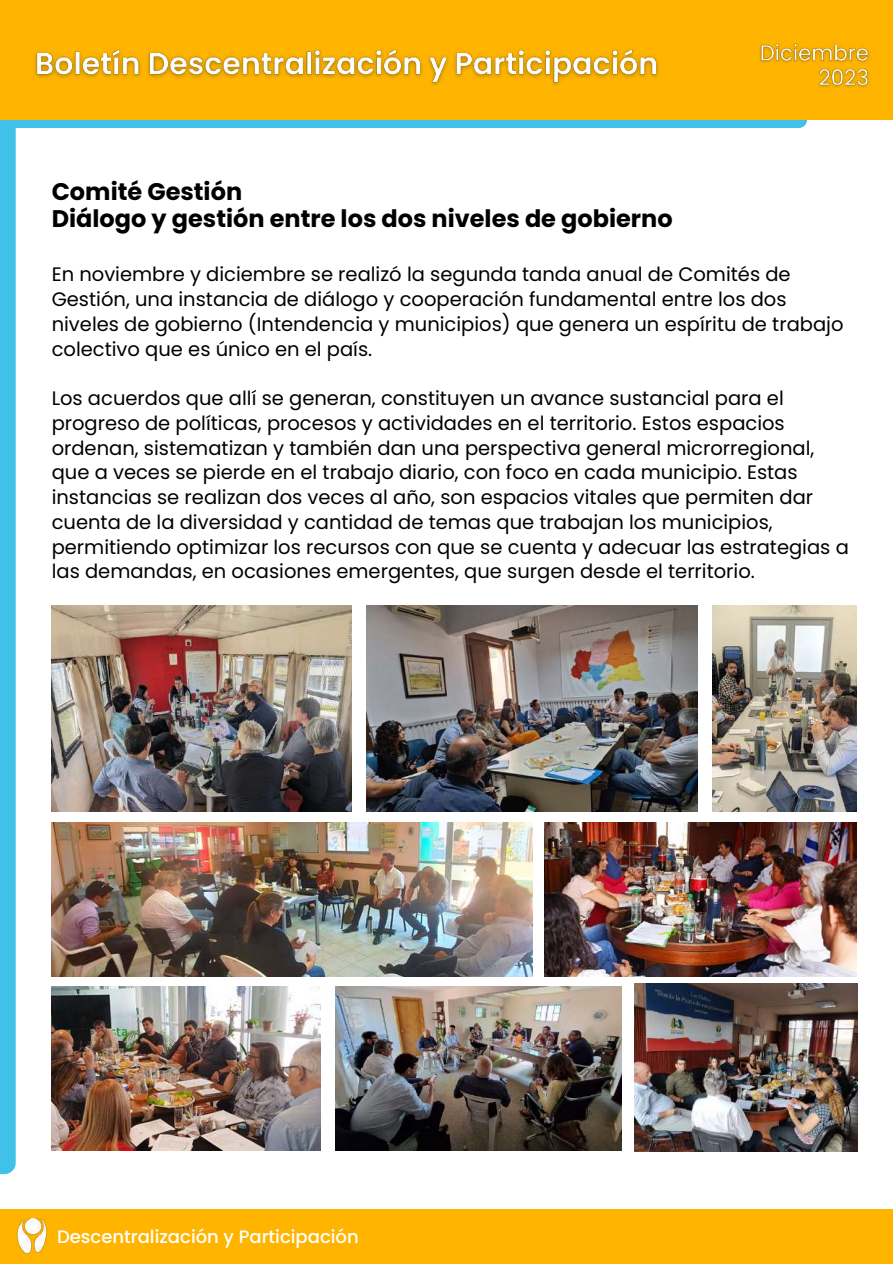
<style>
.page{position:relative;width:893px;height:1264px;background:#fff}
.page>*{position:absolute;margin:0;border:0;box-sizing:border-box;transform-origin:0 0}
.t1{font:700 24px/27px "Poppins";color:#000}
.t2{font:19.5px/24.8px "Poppins";color:#000}
.t3{font:500 18px "Poppins";color:#fff}
</style>
<div class="page">
<svg style="left:16px;top:119px;width:791px;height:9px"></svg>
<div style="left:0;top:117px;width:16px;height:1057px;background:#3fc1e9"></div>
<div style="left:0;top:1208px;width:892px;height:55px;background:#ffb500"></div>
<div style="left:0;top:0;width:892px;height:119px;background:#ffb500"></div>
<img style="left:16px;top:1218px;width:31px;height:36px">
<img style="left:335px;top:986px;width:286px;height:164px">
<img style="left:52px;top:605px;width:299px;height:206px">
<img style="left:366px;top:605px;width:331px;height:206px">
<img style="left:712px;top:605px;width:144px;height:206px">
<img style="left:52px;top:986px;width:269px;height:164px">
<img style="left:544px;top:822px;width:312px;height:154px">
<img style="left:52px;top:822px;width:480px;height:154px">
<img style="left:634px;top:983px;width:223px;height:168px">
<img style="left:34px;top:48px;width:625px;height:38px">
<img style="left:759px;top:43px;width:111px;height:45px">
<p class="t1" style="left:52px;top:178px;width:622px">Comité Gestión<br>Diálogo y gestión entre los dos niveles de gobierno</p>
<p class="t2" style="left:52px;top:262px;width:793px">En noviembre y diciembre se realizó la segunda tanda anual de Comités de Gestión, una instancia de diálogo y cooperación fundamental entre los dos niveles de gobierno (Intendencia y municipios) que genera un espíritu de trabajo colectivo que es único en el país.</p>
<p class="t2" style="left:52px;top:386px;width:798px">Los acuerdos que allí se generan, constituyen un avance sustancial para el progreso de políticas, procesos y actividades en el territorio. Estos espacios ordenan, sistematizan y también dan una perspectiva general microrregional, que a veces se pierde en el trabajo diario, con foco en cada municipio. Estas instancias se realizan dos veces al año, son espacios vitales que permiten dar cuenta de la diversidad y cantidad de temas que trabajan los municipios, permitiendo optimizar los recursos con que se cuenta y adecuar las estrategias a las demandas, en ocasiones emergentes, que surgen desde el territorio.</p>
<p class="t3" style="left:57px;top:1224px;width:303px">Descentralización y Participación</p>
</div>
